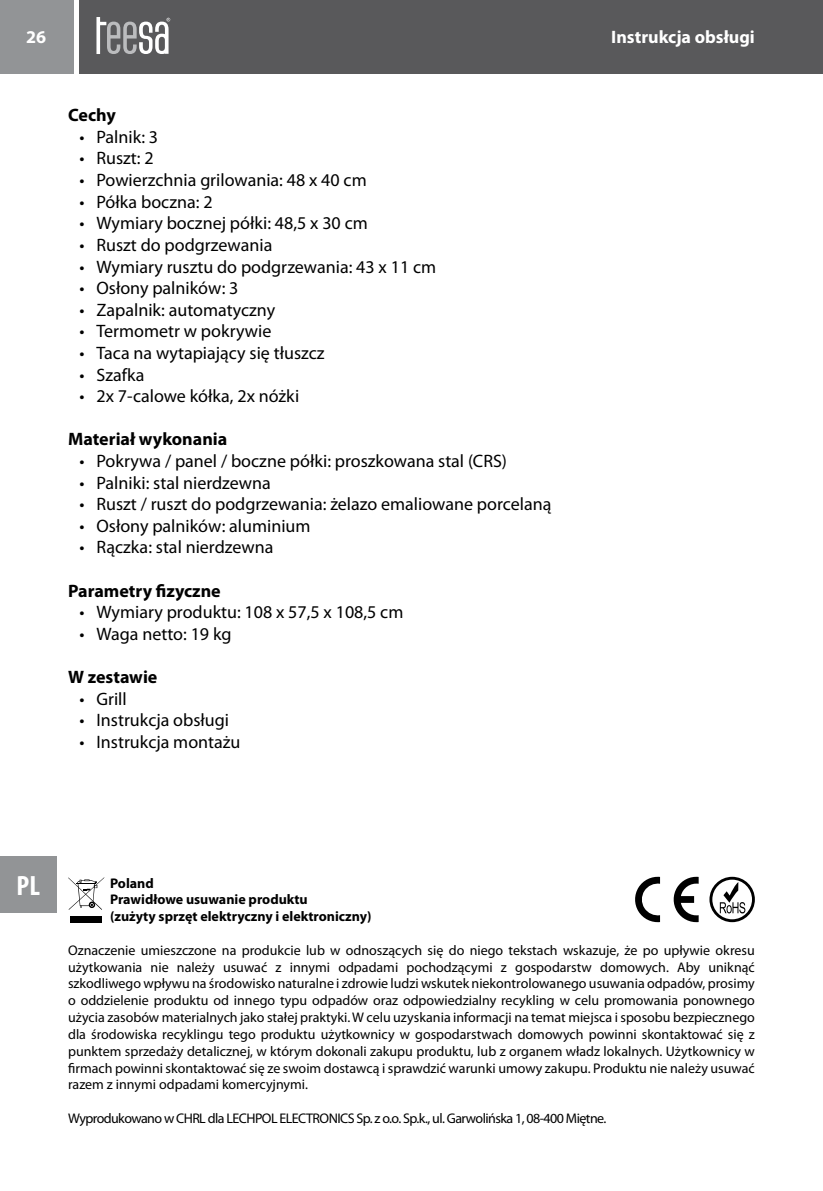
<style>
.page{position:relative;width:823px;height:1191px;background:#fff}
.page>*{position:absolute;margin:0;border:0;box-sizing:border-box;transform-origin:0 0}
.t1{font:700 condensed 28px "Myriad Pro";color:#fff}
.t2{font:18px "Myriad Pro";color:#000}
.t3{font:700 18px "Myriad Pro";color:#000}
.t4{font:700 18px "Myriad Pro";color:#fff}
.t5{font:14px/16.8px "Myriad Pro";letter-spacing:-.04em;color:#000;text-align:justify}
.t6{font:700 14px/16.8px "Myriad Pro";color:#000}
</style>
<div class="page">
<div style="left:0;top:856px;width:57px;height:57px;background:#929496"></div>
<div style="left:0;top:0;width:74px;height:74px;background:#929496"></div>
<div style="left:79px;top:0;width:743px;height:74px;background:#59595b"></div>
<svg style="left:96px;top:17px;width:74px;height:37px"></svg>
<div style="left:70px;top:916px;width:32px;height:6px;background:#000"></div>
<svg style="left:68px;top:877px;width:36px;height:33px"></svg>
<svg style="left:709px;top:876px;width:45px;height:46px"></svg>
<svg style="left:635px;top:876px;width:63px;height:47px"></svg>
<p class="t4" style="left:26px;top:25px;width:21px">26</p>
<p class="t4" style="left:611px;top:25px;width:145px">Instrukcja obsługi</p>
<p class="t3" style="left:68px;top:103px;width:49px">Cechy</p>
<p class="t2" style="left:79px;top:126px;width:80px">• Palnik: 3</p>
<p class="t2" style="left:79px;top:147px;width:76px">• Ruszt: 2</p>
<p class="t2" style="left:79px;top:169px;width:288px">• Powierzchnia grilowania: 48 x 40 cm</p>
<p class="t2" style="left:79px;top:190px;width:134px">• Półka boczna: 2</p>
<p class="t2" style="left:79px;top:212px;width:289px">• Wymiary bocznej półki: 48,5 x 30 cm</p>
<p class="t2" style="left:79px;top:234px;width:194px">• Ruszt do podgrzewania</p>
<p class="t2" style="left:79px;top:255px;width:358px">• Wymiary rusztu do podgrzewania: 43 x 11 cm</p>
<p class="t2" style="left:79px;top:277px;width:160px">• Osłony palników: 3</p>
<p class="t2" style="left:79px;top:298px;width:197px">• Zapalnik: automatyczny</p>
<p class="t2" style="left:79px;top:320px;width:193px">• Termometr w pokrywie</p>
<p class="t2" style="left:79px;top:342px;width:246px">• Taca na wytapiający się tłuszcz</p>
<p class="t2" style="left:79px;top:363px;width:66px">• Szafka</p>
<p class="t2" style="left:79px;top:385px;width:221px">• 2x 7-calowe kółka, 2x nóżki</p>
<p class="t3" style="left:68px;top:427px;width:161px">Materiał wykonania</p>
<p class="t2" style="left:79px;top:450px;width:429px">• Pokrywa / panel / boczne półki: proszkowana stal (CRS)</p>
<p class="t2" style="left:79px;top:471px;width:193px">• Palniki: stal nierdzewna</p>
<p class="t2" style="left:79px;top:493px;width:473px">• Ruszt / ruszt do podgrzewania: żelazo emaliowane porcelaną</p>
<p class="t2" style="left:79px;top:514px;width:232px">• Osłony palników: aluminium</p>
<p class="t2" style="left:79px;top:536px;width:195px">• Rączka: stal nierdzewna</p>
<p class="t3" style="left:68px;top:579px;width:154px">Parametry fizyczne</p>
<p class="t2" style="left:79px;top:601px;width:325px">• Wymiary produktu: 108 x 57,5 x 108,5 cm</p>
<p class="t2" style="left:79px;top:622px;width:153px">• Waga netto: 19 kg</p>
<p class="t3" style="left:68px;top:665px;width:91px">W zestawie</p>
<p class="t2" style="left:79px;top:687px;width:49px">• Grill</p>
<p class="t2" style="left:79px;top:709px;width:151px">• Instrukcja obsługi</p>
<p class="t2" style="left:79px;top:730px;width:162px">• Instrukcja montażu</p>
<h1 class="t1" style="left:17px;top:868px;width:25px">PL</h1>
<p class="t6" style="left:110px;top:874px;width:263px">Poland<br>Prawidłowe usuwanie produktu<br>(zużyty sprzęt elektryczny i elektroniczny)</p>
<p class="t5" style="left:68px;top:941px;width:688px">Oznaczenie umieszczone na produkcie lub w odnoszących się do niego tekstach wskazuje, że po upływie okresu użytkowania nie należy usuwać z innymi odpadami pochodzącymi z gospodarstw domowych. Aby uniknąć szkodliwego wpływu na środowisko naturalne i zdrowie ludzi wskutek niekontrolowanego usuwania odpadów, prosimy o oddzielenie produktu od innego typu odpadów oraz odpowiedzialny recykling w celu promowania ponownego użycia zasobów materialnych jako stałej praktyki. W celu uzyskania informacji na temat miejsca i sposobu bezpiecznego dla środowiska recyklingu tego produktu użytkownicy w gospodarstwach domowych powinni skontaktować się z punktem sprzedaży detalicznej, w którym dokonali zakupu produktu, lub z organem władz lokalnych. Użytkownicy w firmach powinni skontaktować się ze swoim dostawcą i sprawdzić warunki umowy zakupu. Produktu nie należy usuwać razem z innymi odpadami komercyjnymi.</p>
<p class="t5" style="left:68px;top:1109px;width:539px">Wyprodukowano w CHRL dla LECHPOL ELECTRONICS Sp. z o.o. Sp.k., ul. Garwolińska 1, 08-400 Miętne.</p>
</div>
